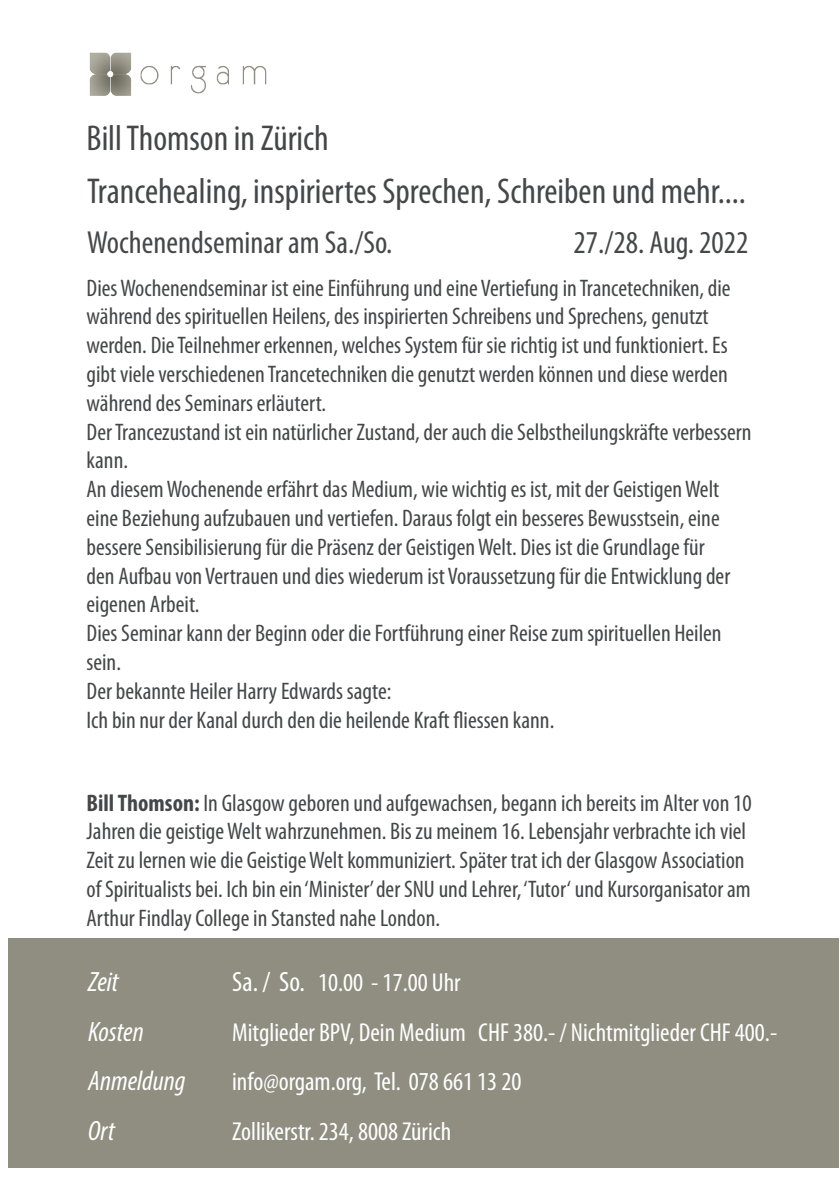
<style>
.page{position:relative;width:840px;height:1191px;background:#fff}
.page>*{position:absolute;margin:0;border:0;box-sizing:border-box;transform-origin:0 0}
.t1{font:condensed 36px "Myriad Pro";color:#464748}
.t2{font:condensed 36px "Myriad Pro";color:#454647}
.t3{font:condensed 32px "Myriad Pro";color:#464748}
.t4{font:italic condensed 28px "Myriad Pro";color:#fff}
.t5{font:condensed 26px "Myriad Pro";color:#fff}
.t6{font:condensed 24px/28.8px "Myriad Pro";color:#454647}
.s1{font-weight:700}
.s2{font-size:28px}
</style>
<div class="page">
<div style="left:9px;top:938px;width:829px;height:229px;background:#908e80"></div>
<img style="left:89px;top:52px;width:178px;height:44px">
<p class="t2" style="left:86px;top:116px;width:243px">Bill Thomson in Zürich</p>
<p class="t1" style="left:87px;top:169px;width:659px">Trancehealing, inspiriertes Sprechen, Schreiben und mehr....</p>
<p class="t3" style="left:87px;top:223px;width:307px">Wochenendseminar am Sa./So.</p>
<p class="t3" style="left:573px;top:223px;width:176px">27./28. Aug. 2022</p>
<p class="t6" style="left:86px;top:273px;width:666px">Dies Wochenendseminar ist eine Einführung und eine Vertiefung in Trancetechniken, die während des spirituellen Heilens, des inspirierten Schreibens und Sprechens, genutzt werden. Die Teilnehmer erkennen, welches System für sie richtig ist und funktioniert. Es gibt viele verschiedenen Trancetechniken die genutzt werden können und diese werden während des Seminars erläutert.<br>Der Trancezustand ist ein natürlicher Zustand, der auch die Selbstheilungskräfte verbessern kann.<br>An diesem Wochenende erfährt das Medium, wie wichtig es ist, mit der Geistigen Welt eine Beziehung aufzubauen und vertiefen. Daraus folgt ein besseres Bewusstsein, eine bessere Sensibilisierung für die Präsenz der Geistigen Welt. Dies ist die Grundlage für<br>den Aufbau von Vertrauen und dies wiederum ist Voraussetzung für die Entwicklung der eigenen Arbeit.</p>
<p class="t6" style="left:86px;top:618px;width:636px">Dies Seminar kann der Beginn oder die Fortführung einer Reise zum spirituellen Heilen sein.<br>Der bekannte Heiler Harry Edwards sagte:<br>Ich bin nur der Kanal durch den die heilende Kraft fliessen kann.</p>
<p class="t6" style="left:86px;top:788px;width:666px"><span class="s1">Bill Thomson:</span> In Glasgow geboren und aufgewachsen, begann ich bereits im Alter von 10<br>Jahren die geistige Welt wahrzunehmen. Bis zu meinem 16. Lebensjahr verbrachte ich viel Zeit zu lernen wie die Geistige Welt kommuniziert. Später trat ich der Glasgow Association of Spiritualists bei. Ich bin ein ‘Minister’ der SNU und Lehrer, ‘Tutor‘ und Kursorganisator am Arthur Findlay College in Stansted nahe London.</p>
<p class="t4" style="left:88px;top:964px;width:32px">Zeit</p>
<p class="t5" style="left:232px;top:966px;width:230px"><span class="s2">Sa. / So.</span> 10.00 - 17.00 Uhr</p>
<p class="t4" style="left:88px;top:1014px;width:57px">Kosten</p>
<p class="t5" style="left:232px;top:1016px;width:546px">Mitglieder BPV, Dein Medium CHF 380.- / Nichtmitglieder CHF 400.-</p>
<p class="t4" style="left:88px;top:1064px;width:99px">Anmeldung</p>
<p class="t5" style="left:232px;top:1065px;width:290px">info@orgam.org, Tel. 078 661 13 20</p>
<p class="t4" style="left:88px;top:1113px;width:28px">Ort</p>
<p class="t5" style="left:232px;top:1115px;width:220px">Zollikerstr. 234, 8008 Zürich</p>
</div>
